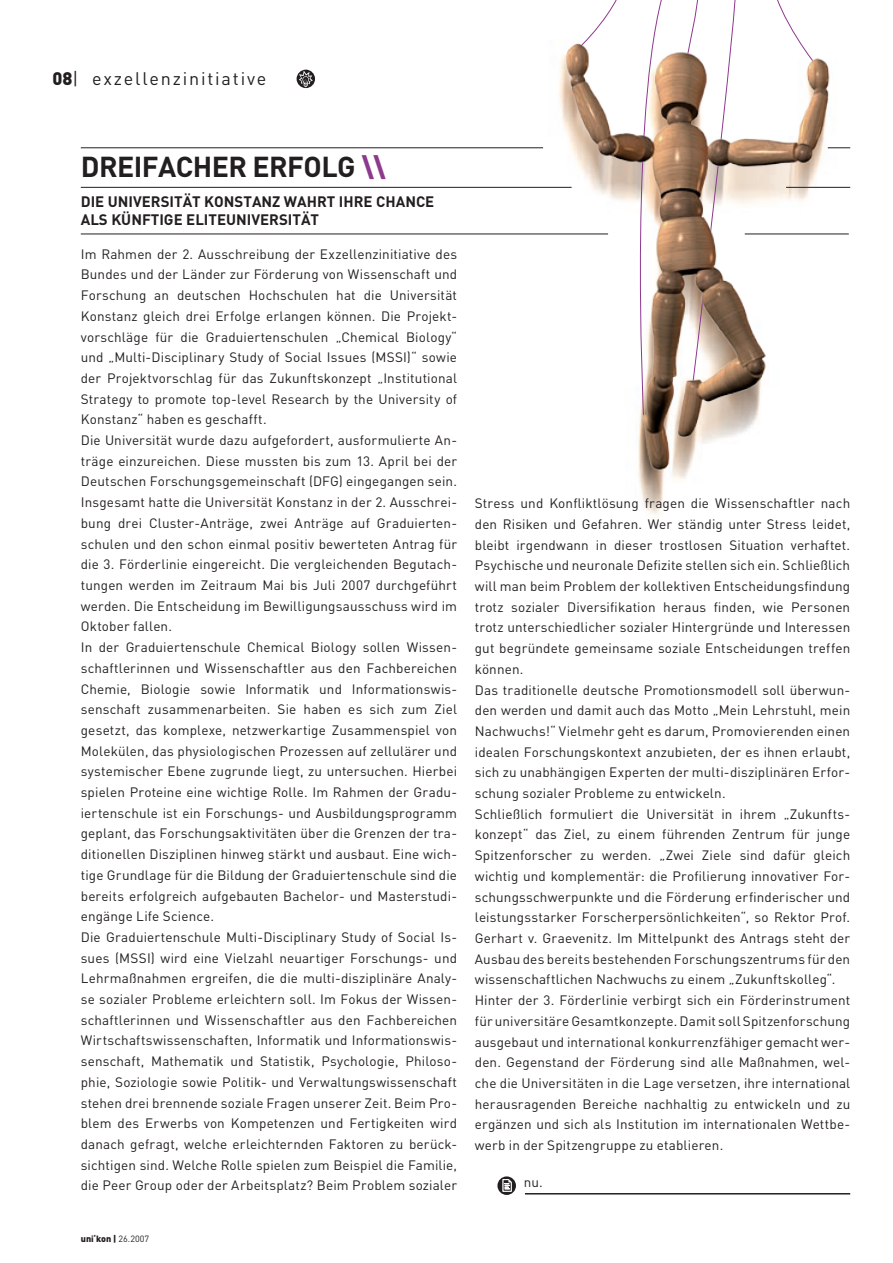
<style>
.page{position:relative;width:893px;height:1263px;background:#fff}
.page>*{position:absolute;margin:0;border:0;box-sizing:border-box;transform-origin:0 0}
.t1{font:700 28.5px "DIN";letter-spacing:-.02em;color:#231f20}
.t2{font:18px "DIN";letter-spacing:.1em;color:#231f20}
.t3{font:700 15px/18px "DIN";color:#231f20}
.t4{font:13.5px/20.7px "DIN";letter-spacing:.01em;color:#231f20}
.t5{font:900 9px "DIN";color:#231f20}
.t6{font:900 6px "DIN";color:#231f20;scale:1.27 1}
.s1{font-weight:900}
.s2{font-weight:900;color:#8d398e}
.s3{font-weight:400}
</style>
<div class="page">
<hr style="left:81px;top:187px;width:491px;height:1px;background:#231f20">
<hr style="left:81px;top:147px;width:462px;height:1px;background:#231f20">
<hr style="left:81px;top:234px;width:527px;height:1px;background:#231f20">
<hr style="left:525px;top:1193px;width:325px;height:1px;background:#231f20">
<svg style="left:497px;top:1176px;width:19px;height:19px"></svg>
<svg style="left:502px;top:1179px;width:10px;height:13px"></svg>
<div style="left:297px;top:70px;width:18px;height:18px;background:#231f20;border-radius:50%"></div>
<svg style="left:299px;top:70px;width:14px;height:17px"></svg>
<svg style="left:777px;top:0;width:12px;height:22px"></svg>
<img style="left:538px;top:22px;width:313px;height:493px">
<h2 class="t2" style="left:52px;top:67px;width:216px"><span class="s1">0</span> | exzellenzinitiative</h2>
<h1 class="t1" style="left:81px;top:148px;width:306px">DREIFACHER ERFOLG <span class="s2">\\</span></h1>
<p class="t3" style="left:81px;top:192px;width:355px">DIE UNIVERSITÄT KONSTANZ WAHRT IHRE CHANCE<br>ALS KÜNFTIGE ELITEUNIVERSITÄT</p>
<p class="t4" style="left:81px;top:243px;width:378px">Im Rahmen der 2. Ausschreibung der Exzellenzinitiative des Bundes und der Länder zur Förderung von Wissenschaft und Forschung an deutschen Hochschulen hat die Universität Konstanz gleich drei Erfolge erlangen können. Die Projekt&shy;vorschläge für die Graduiertenschulen „Chemical Biology“ und „Multi-Disciplinary Study of Social Issues (MSSI)“ sowie der Projektvorschlag für das Zukunftskonzept „Institutional Strategy to promote top-level Research by the University of Konstanz“ haben es geschafft.<br>Die Universität wurde dazu aufgefordert, ausformulierte An&shy;träge einzureichen. Diese mussten bis zum 13. April bei der Deutschen Forschungsgemeinschaft (DFG) eingegangen sein.<br>Insgesamt hatte die Universität Konstanz in der 2. Ausschrei&shy;bung drei Cluster-Anträge, zwei Anträge auf Graduierten&shy;schulen und den schon einmal positiv bewerteten Antrag für die 3. Förderlinie eingereicht. Die vergleichenden Begutach&shy;tungen werden im Zeitraum Mai bis Juli 2007 durchgeführt werden. Die Entscheidung im Bewilligungsausschuss wird im Oktober fallen.<br>In der Graduiertenschule Chemical Biology sollen Wissen&shy;schaftlerinnen und Wissenschaftler aus den Fachbereichen Chemie, Biologie sowie Informatik und Informationswis&shy;senschaft zusammenarbeiten. Sie haben es sich zum Ziel gesetzt, das komplexe, netzwerkartige Zusammenspiel von Molekülen, das physiologischen Prozessen auf zellulärer und systemischer Ebene zugrunde liegt, zu untersuchen. Hierbei spielen Proteine eine wichtige Rolle. Im Rahmen der Gradu&shy;iertenschule ist ein Forschungs- und Ausbildungsprogramm geplant, das Forschungsaktivitäten über die Grenzen der tra&shy;ditionellen Disziplinen hinweg stärkt und ausbaut. Eine wich&shy;tige Grundlage für die Bildung der Graduiertenschule sind die bereits erfolgreich aufgebauten Bachelor- und Masterstudi&shy;engänge Life Science.<br>Die Graduiertenschule Multi-Disciplinary Study of Social Is&shy;sues (MSSI) wird eine Vielzahl neuartiger Forschungs- und Lehrmaßnahmen ergreifen, die die multi-disziplinäre Analy&shy;se sozialer Probleme erleichtern soll. Im Fokus der Wissen&shy;schaftlerinnen und Wissenschaftler aus den Fachbereichen Wirtschaftswissenschaften, Informatik und Informationswis&shy;senschaft, Mathematik und Statistik, Psychologie, Philoso&shy;phie, Soziologie sowie Politik- und Verwaltungswissenschaft stehen drei brennende soziale Fragen unserer Zeit. Beim Pro&shy;blem des Erwerbs von Kompetenzen und Fertigkeiten wird danach gefragt, welche erleichternden Faktoren zu berück&shy;sichtigen sind. Welche Rolle spielen zum Beispiel die Familie, die Peer Group oder der Arbeitsplatz? Beim Problem sozialer</p>
<p class="t5" style="left:81px;top:1232px;width:70px">uni kon | <span class="s3">26.2007</span></p>
<p class="t6" style="left:94px;top:1230px;width:3px">,</p>
<p class="t4" style="left:475px;top:493px;width:377px">Stress und Konfliktlösung fragen die Wissenschaftler nach den Risiken und Gefahren. Wer ständig unter Stress leidet, bleibt irgendwann in dieser trostlosen Situation verhaftet.<br>Psychische und neuronale Defizite stellen sich ein. Schließlich will man beim Problem der kollektiven Entscheidungsfindung trotz sozialer Diversifikation heraus finden, wie Personen trotz unterschiedlicher sozialer Hintergründe und Interessen gut begründete gemeinsame soziale Entscheidungen treffen können.<br>Das traditionelle deutsche Promotionsmodell soll überwun&shy;den werden und damit auch das Motto „Mein Lehrstuhl, mein Nachwuchs!“ Vielmehr geht es darum, Promovierenden einen idealen Forschungskontext anzubieten, der es ihnen erlaubt, sich zu unabhängigen Experten der multi-disziplinären Erfor&shy;schung sozialer Probleme zu entwickeln.<br>Schließlich formuliert die Universität in ihrem „Zukunfts&shy;konzept“ das Ziel, zu einem führenden Zentrum für junge Spitzenforscher zu werden. „Zwei Ziele sind dafür gleich wichtig und komplementär: die Profilierung innovativer For&shy;schungsschwerpunkte und die Förderung erfinderischer und leistungsstarker Forscherpersönlichkeiten“, so Rektor Prof.<br>Gerhart v. Graevenitz. Im Mittelpunkt des Antrags steht der Ausbau des bereits bestehenden Forschungszentrums für den wissenschaftlichen Nachwuchs zu einem „Zukunftskolleg“.<br>Hinter der 3. Förderlinie verbirgt sich ein Förderinstrument für universitäre Gesamtkonzepte. Damit soll Spitzenforschung ausgebaut und international konkurrenzfähiger gemacht wer&shy;den. Gegenstand der Förderung sind alle Maßnahmen, wel&shy;che die Universitäten in die Lage versetzen, ihre international herausragenden Bereiche nachhaltig zu entwickeln und zu ergänzen und sich als Institution im internationalen Wettbe&shy;werb in der Spitzengruppe zu etablieren.</p>
<p class="t4" style="left:524px;top:1171px;width:20px">nu.</p>
</div>
